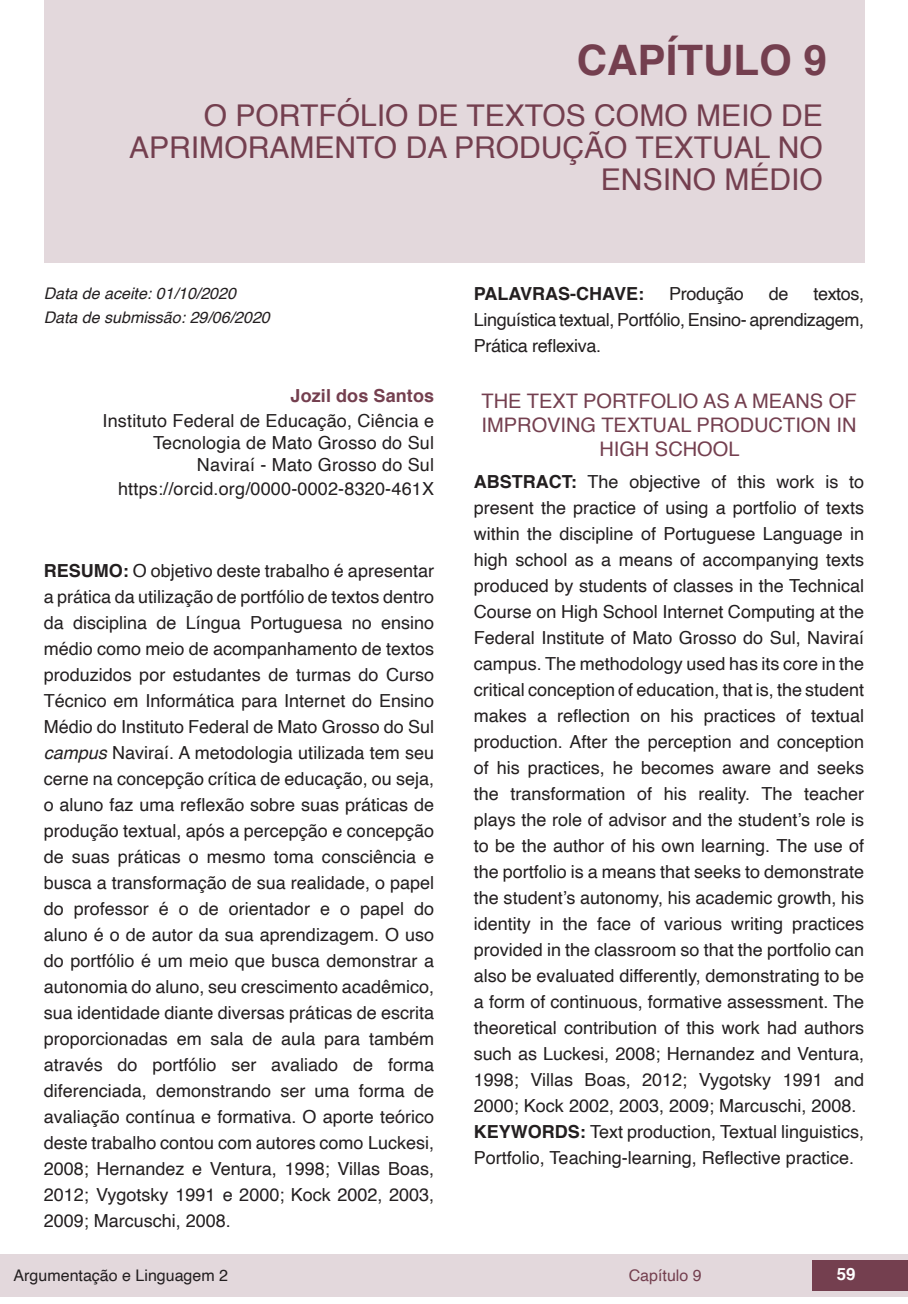
<style>
.page{position:relative;width:908px;height:1304px;background:#fff}
.page>*{position:absolute;margin:0;border:0;box-sizing:border-box;transform-origin:0 0}
.capítulos{font:700 42px "Helvetica";color:#743f4f}
.nome_artigos{font:30px/32px "Helvetica";color:#743f4f;text-align:right}
.título_Inglês{font:20px/24px "Helvetica";color:#743f4f;text-align:center}
.Resumos_e_PC_TXT{font:18px/26px "Helvetica";color:#231f20;text-align:justify}
.info_autores{font:18px/22px "Helvetica";letter-spacing:.01em;color:#231f20;text-align:right}
.Resumos_e_PC_TXT-2{font:700 18px "Helvetica";color:#231f20}
.nome_autores{font:700 18px "Helvetica";letter-spacing:.005em;color:#743f4f}
.Resumos_e_PC_TXT-3{font:18px "Helvetica";letter-spacing:-.02em;color:#231f20}
.t1{font:700 16.8px "Helvetica";color:#fff}
.data{font:italic 16px "Helvetica";color:#231f20}
.t2{font:16px "Helvetica";color:#231f20}
.t3{font:16px "Helvetica";color:#743f4f}
.s1{font-weight:700}
.s2{font-style:italic}
</style>
<div class="page">
<div style="left:0;top:1254px;width:906px;height:43px;background:#e3d8dc"></div>
<div style="left:812px;top:1261px;width:95px;height:30px;background:#743f4f"></div>
<div style="left:44px;top:0;width:819px;height:263px;background:#e3d8dc"></div>
<p class="capítulos" style="left:576px;top:26px;width:251px">CAPÍTULO 9</p>
<p class="nome_artigos" style="left:129px;top:101px;width:694px">O PORTFÓLIO DE TEXTOS COMO MEIO DE<br>APRIMORAMENTO DA PRODUÇÃO TEXTUAL NO<br>ENSINO MÉDIO</p>
<p class="data" style="left:44px;top:280px;width:194px">Data de aceite: 01/10/2020</p>
<p class="data" style="left:44px;top:304px;width:227px">Data de submissão: 29/06/2020</p>
<p class="nome_autores" style="left:290px;top:381px;width:145px">Jozil dos Santos</p>
<p class="info_autores" style="left:102px;top:410px;width:333px">Instituto Federal de Educação, Ciência e<br>Tecnologia de Mato Grosso do Sul</p>
<p class="info_autores" style="left:197px;top:454px;width:238px">Naviraí - Mato Grosso do Sul</p>
<p class="info_autores" style="left:118px;top:478px;width:317px">https://orcid.org/0000-0002-8320-461X</p>
<p class="Resumos_e_PC_TXT" style="left:44px;top:558px;width:392px"><span class="s1">RESUMO:</span> O objetivo deste trabalho é apresentar a prática da utilização de portfólio de textos dentro da disciplina de Língua Portuguesa no ensino médio como meio de acompanhamento de textos produzidos por estudantes de turmas do Curso Técnico em Informática para Internet do Ensino Médio do Instituto Federal de Mato Grosso do Sul <span class="s2">campus</span> Naviraí. A metodologia utilizada tem seu cerne na concepção crítica de educação, ou seja, o aluno faz uma reflexão sobre suas práticas de produção textual, após a percepção e concepção de suas práticas o mesmo toma consciência e busca a transformação de sua realidade, o papel do professor é o de orientador e o papel do aluno é o de autor da sua aprendizagem. O uso do portfólio é um meio que busca demonstrar a autonomia do aluno, seu crescimento acadêmico, sua identidade diante diversas práticas de escrita proporcionadas em sala de aula para também através do portfólio ser avaliado de forma diferenciada, demonstrando ser uma forma de avaliação contínua e formativa. O aporte teórico deste trabalho contou com autores como Luckesi, 2008; Hernandez e Ventura, 1998; Villas Boas, 2012; Vygotsky 1991 e 2000; Kock 2002, 2003, 2009; Marcuschi, 2008.</p>
<p class="Resumos_e_PC_TXT-2" style="left:473px;top:279px;width:172px">PALAVRAS-CHAVE:</p>
<p class="Resumos_e_PC_TXT-3" style="left:669px;top:280px;width:76px">Produção</p>
<p class="Resumos_e_PC_TXT" style="left:768px;top:281px;width:21px">de</p>
<p class="Resumos_e_PC_TXT" style="left:473px;top:281px;width:392px;text-indent:339px">textos, Linguística textual, Portfólio, Ensino- aprendizagem, Prática reflexiva.</p>
<p class="título_Inglês" style="left:481px;top:390px;width:376px">THE TEXT PORTFOLIO AS A MEANS OF<br>IMPROVING TEXTUAL PRODUCTION IN<br>HIGH SCHOOL</p>
<p class="Resumos_e_PC_TXT" style="left:473px;top:469px;width:392px"><span class="s1">ABSTRACT:</span> The objective of this work is to present the practice of using a portfolio of texts within the discipline of Portuguese Language in high school as a means of accompanying texts produced by students of classes in the Technical Course on High School Internet Computing at the Federal Institute of Mato Grosso do Sul, Naviraí campus. The methodology used has its core in the critical conception of education, that is, the student makes a reflection on his practices of textual production. After the perception and conception of his practices, he becomes aware and seeks the transformation of his reality. The teacher plays the role of advisor and the student’s role is to be the author of his own learning. The use of the portfolio is a means that seeks to demonstrate the student’s autonomy, his academic growth, his identity in the face of various writing practices provided in the classroom so that the portfolio can also be evaluated differently, demonstrating to be a form of continuous, formative assessment. The theoretical contribution of this work had authors such as Luckesi, 2008; Hernandez and Ventura, 1998; Villas Boas, 2012; Vygotsky 1991 and 2000; Kock 2002, 2003, 2009; Marcuschi, 2008.</p>
<p class="Resumos_e_PC_TXT" style="left:473px;top:1119px;width:392px"><span class="s1">KEYWORDS:</span> Text production, Textual linguistics,<br>Portfolio, Teaching-learning, Reflective practice.</p>
<p class="t2" style="left:14px;top:1263px;width:216px">Argumentação e Linguagem 2</p>
<p class="t3" style="left:628px;top:1263px;width:74px">Capítulo 9</p>
<p class="t1" style="left:836px;top:1261px;width:20px">59</p>
</div>
